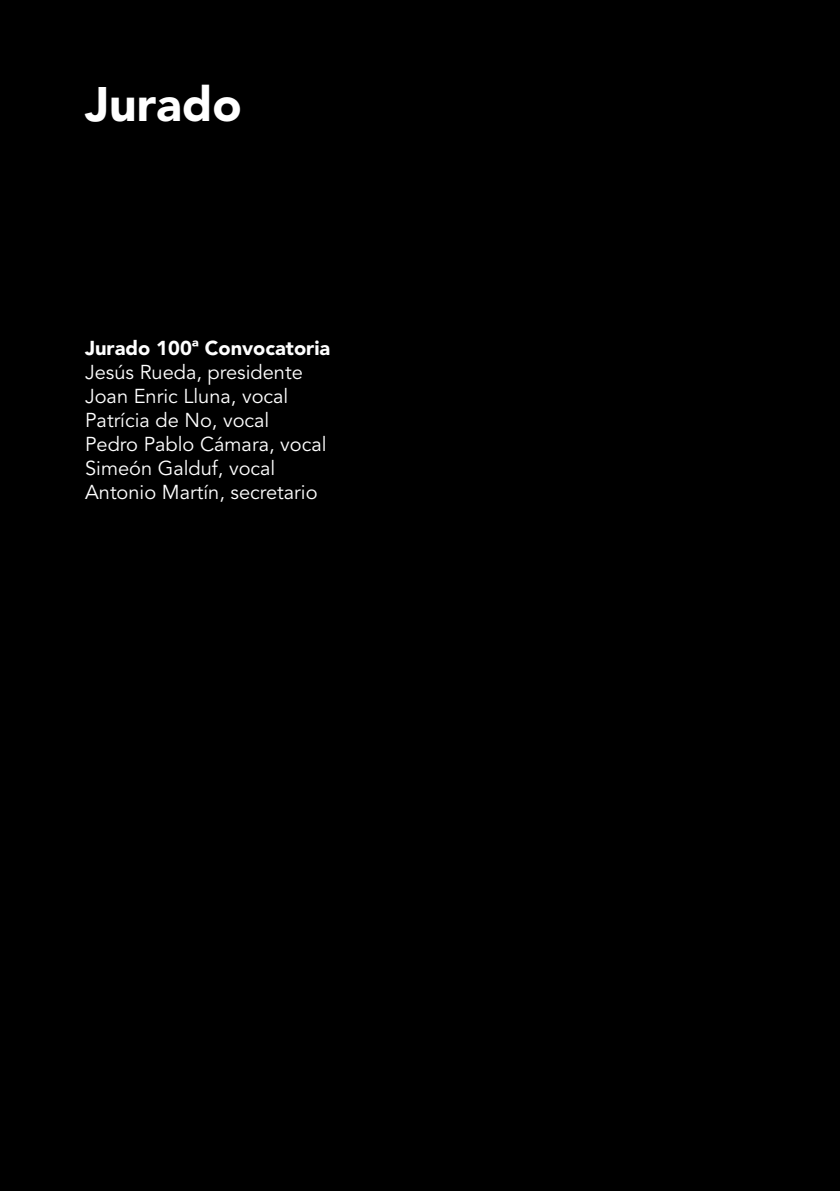
<style>
.page{position:relative;width:840px;height:1191px;background:#fff}
.page>*{position:absolute;margin:0;border:0;box-sizing:border-box;transform-origin:0 0}
.t1{font:900 48px "Avenir LT Std";color:#fff}
.t2{font:20px/24px "Avenir LT Std";color:#fff}
.t3{font:900 20px "Avenir LT Std";color:#fff}
</style>
<div class="page">
<div style="left:0;top:0;width:839px;height:1191px;background:#000"></div>
<h1 class="t1" style="left:85px;top:76px;width:158px">Jurado</h1>
<p class="t3" style="left:85px;top:336px;width:246px">Jurado 100ª Convocatoria</p>
<p class="t2" style="left:85px;top:361px;width:243px">Jesús Rueda, presidente<br>Joan Enric Lluna, vocal<br>Patrícia de No, vocal<br>Pedro Pablo Cámara, vocal<br>Simeón Galduf, vocal<br>Antonio Martín, secretario</p>
</div>
